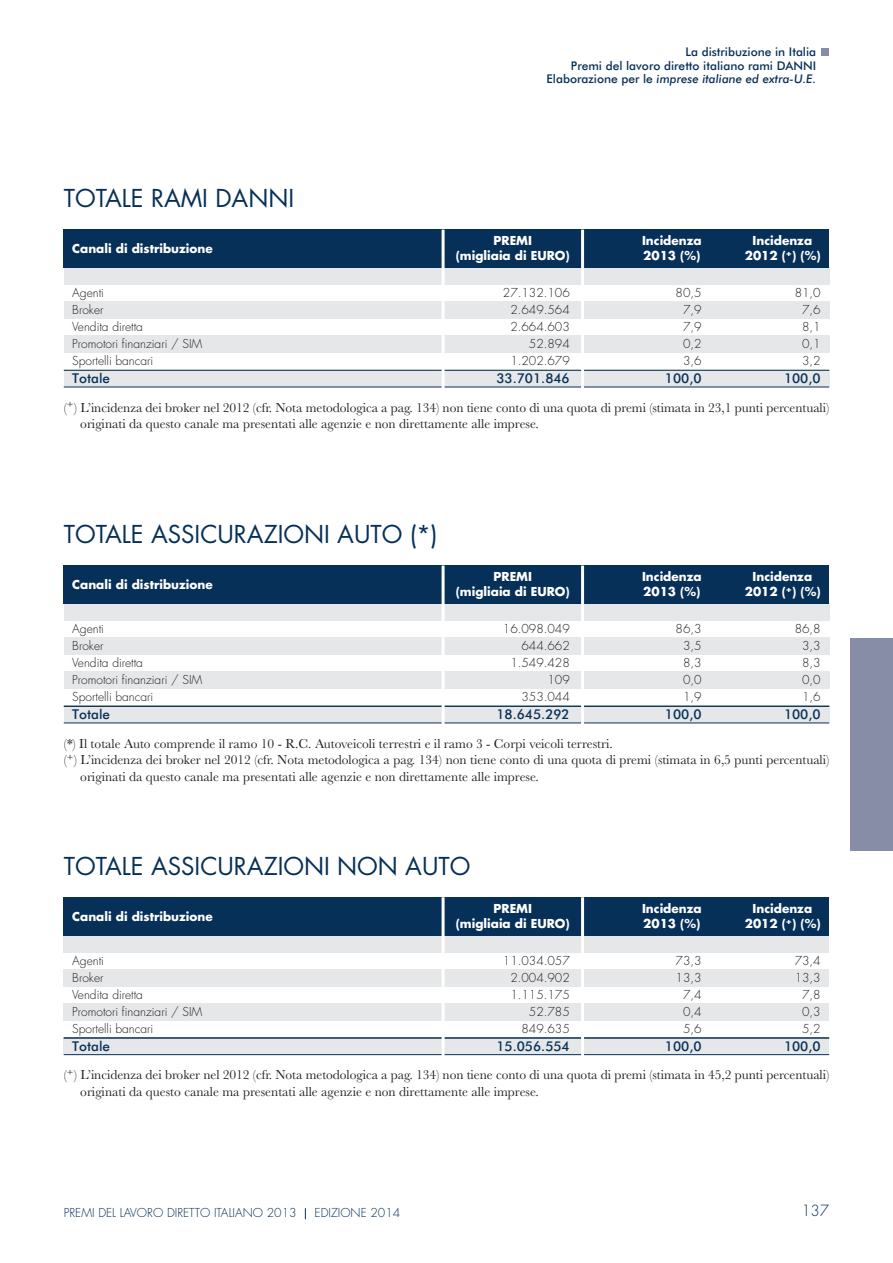
<style>
.page{position:relative;width:893px;height:1263px;background:#fff}
.page>*{position:absolute;margin:0;border:0;box-sizing:border-box;transform-origin:0 0}
.t1{font:24px "Futura";color:#073058}
.t2{font:300 15px "Futura";color:#073058}
.t3{font:13.5px/16.5px "Baskerville";letter-spacing:-.005em;color:#231f20}
.t4{font:500 13.5px "Futura BT";color:#073058}
.t5{font:300 12px "Futura";color:#231f20}
.t6{font:700 12px "Futura";color:#fff}
.t7{font:500 12px/13.5px "Futura BT";color:#073058;text-align:right}
.t8{font:300 12px "Futura";color:#073058}
.s1{font-style:italic}
</style>
<div class="page">
<div style="left:850px;top:638px;width:43px;height:212px;background:#888da7"></div>
<div style="left:821px;top:48px;width:8px;height:8px;background:#888da7"></div>
<div style="left:64px;top:268px;width:765px;height:17px;background:#e6e7e9"></div>
<div style="left:64px;top:302px;width:765px;height:17px;background:#e6e7e9"></div>
<div style="left:64px;top:336px;width:765px;height:17px;background:#e6e7e9"></div>
<div style="left:64px;top:370px;width:765px;height:17px;background:#e6e7e9"></div>
<div style="left:64px;top:230px;width:765px;height:38px;background:#073058"></div>
<hr style="left:64px;top:370px;width:765px;height:1px;background:#073058">
<hr style="left:64px;top:387px;width:765px;height:1px;background:#073058">
<hr style="left:442px;top:230px;width:3px;height:161px;background:#fff">
<hr style="left:581px;top:230px;width:3px;height:161px;background:#fff">
<div style="left:64px;top:604px;width:765px;height:17px;background:#e6e7e9"></div>
<div style="left:64px;top:638px;width:765px;height:17px;background:#e6e7e9"></div>
<div style="left:64px;top:672px;width:765px;height:17px;background:#e6e7e9"></div>
<div style="left:64px;top:706px;width:765px;height:17px;background:#e6e7e9"></div>
<div style="left:64px;top:566px;width:765px;height:38px;background:#073058"></div>
<hr style="left:64px;top:706px;width:765px;height:1px;background:#073058">
<hr style="left:64px;top:722px;width:765px;height:1px;background:#073058">
<hr style="left:442px;top:566px;width:3px;height:161px;background:#fff">
<hr style="left:581px;top:566px;width:3px;height:161px;background:#fff">
<div style="left:64px;top:935px;width:765px;height:17px;background:#e6e7e9"></div>
<div style="left:64px;top:969px;width:765px;height:17px;background:#e6e7e9"></div>
<div style="left:64px;top:1003px;width:765px;height:17px;background:#e6e7e9"></div>
<div style="left:64px;top:1037px;width:765px;height:17px;background:#e6e7e9"></div>
<div style="left:64px;top:897px;width:765px;height:38px;background:#073058"></div>
<hr style="left:64px;top:1038px;width:765px;height:1px;background:#073058">
<hr style="left:64px;top:1037px;width:765px;height:1px;background:#073058">
<hr style="left:64px;top:1054px;width:765px;height:1px;background:#073058">
<hr style="left:442px;top:897px;width:3px;height:162px;background:#fff">
<hr style="left:581px;top:897px;width:3px;height:162px;background:#fff">
<h1 class="t1" style="left:64px;top:187px;width:232px">TOTALE RAMI DANNI</h1>
<p class="t6" style="left:72px;top:243px;width:142px">Canali di distribuzione</p>
<p class="t7" style="left:547px;top:45px;width:271px">La distribuzione in Italia<br>Premi del lavoro diretto italiano rami DANNI<br>Elaborazione per le <span class="s1">imprese italiane ed extra-U.E.</span></p>
<p class="t6" style="left:494px;top:235px;width:40px">PREMI</p>
<p class="t6" style="left:642px;top:235px;width:61px">Incidenza</p>
<p class="t6" style="left:753px;top:235px;width:61px">Incidenza</p>
<p class="t6" style="left:456px;top:250px;width:116px">(migliaia di EURO)</p>
<p class="t6" style="left:643px;top:250px;width:59px">2013 (%)</p>
<p class="t6" style="left:745px;top:250px;width:77px">2012 (<sup>+</sup>) (%)</p>
<p class="t5" style="left:72px;top:287px;width:33px">Agenti</p>
<p class="t5" style="left:503px;top:287px;width:68px">27.132.106</p>
<p class="t5" style="left:676px;top:287px;width:28px">80,5</p>
<p class="t5" style="left:795px;top:287px;width:28px">81,0</p>
<p class="t5" style="left:72px;top:304px;width:33px">Broker</p>
<p class="t5" style="left:510px;top:304px;width:61px">2.649.564</p>
<p class="t5" style="left:683px;top:304px;width:20px">7,9</p>
<p class="t5" style="left:802px;top:304px;width:20px">7,6</p>
<p class="t5" style="left:72px;top:321px;width:72px">Vendita diretta</p>
<p class="t5" style="left:510px;top:321px;width:61px">2.664.603</p>
<p class="t5" style="left:683px;top:321px;width:20px">7,9</p>
<p class="t5" style="left:802px;top:321px;width:20px">8,1</p>
<p class="t5" style="left:72px;top:338px;width:132px">Promotori finanziari / SIM</p>
<p class="t5" style="left:529px;top:338px;width:42px">52.894</p>
<p class="t5" style="left:683px;top:338px;width:20px">0,2</p>
<p class="t5" style="left:802px;top:338px;width:20px">0,1</p>
<p class="t5" style="left:72px;top:355px;width:83px">Sportelli bancari</p>
<p class="t5" style="left:510px;top:355px;width:61px">1.202.679</p>
<p class="t5" style="left:683px;top:355px;width:20px">3,6</p>
<p class="t5" style="left:802px;top:355px;width:20px">3,2</p>
<p class="t4" style="left:72px;top:371px;width:39px">Totale</p>
<p class="t4" style="left:496px;top:371px;width:75px">33.701.846</p>
<p class="t4" style="left:665px;top:371px;width:38px">100,0</p>
<p class="t4" style="left:784px;top:371px;width:38px">100,0</p>
<p class="t3" style="left:80px;top:399px;width:750px;text-indent:-16px">(<sup>+</sup>) L’incidenza dei broker nel 2012 (cfr. Nota metodologica a pag. 134) non tiene conto di una quota di premi (stimata in 23,1 punti percentuali) originati da questo canale ma presentati alle agenzie e non direttamente alle imprese.</p>
<h1 class="t1" style="left:64px;top:523px;width:375px">TOTALE ASSICURAZIONI AUTO (*)</h1>
<p class="t6" style="left:72px;top:579px;width:142px">Canali di distribuzione</p>
<p class="t6" style="left:494px;top:571px;width:40px">PREMI</p>
<p class="t6" style="left:642px;top:571px;width:61px">Incidenza</p>
<p class="t6" style="left:753px;top:571px;width:61px">Incidenza</p>
<p class="t6" style="left:456px;top:586px;width:116px">(migliaia di EURO)</p>
<p class="t6" style="left:643px;top:586px;width:59px">2013 (%)</p>
<p class="t6" style="left:745px;top:586px;width:77px">2012 (<sup>+</sup>) (%)</p>
<p class="t5" style="left:72px;top:623px;width:33px">Agenti</p>
<p class="t5" style="left:503px;top:623px;width:68px">16.098.049</p>
<p class="t5" style="left:676px;top:623px;width:28px">86,3</p>
<p class="t5" style="left:795px;top:623px;width:28px">86,8</p>
<p class="t5" style="left:72px;top:640px;width:33px">Broker</p>
<p class="t5" style="left:521px;top:640px;width:50px">644.662</p>
<p class="t5" style="left:683px;top:640px;width:20px">3,5</p>
<p class="t5" style="left:802px;top:640px;width:20px">3,3</p>
<p class="t5" style="left:72px;top:657px;width:72px">Vendita diretta</p>
<p class="t5" style="left:510px;top:657px;width:61px">1.549.428</p>
<p class="t5" style="left:683px;top:657px;width:20px">8,3</p>
<p class="t5" style="left:802px;top:657px;width:20px">8,3</p>
<p class="t5" style="left:72px;top:674px;width:132px">Promotori finanziari / SIM</p>
<p class="t5" style="left:547px;top:674px;width:24px">109</p>
<p class="t5" style="left:683px;top:674px;width:20px">0,0</p>
<p class="t5" style="left:802px;top:674px;width:20px">0,0</p>
<p class="t5" style="left:72px;top:691px;width:83px">Sportelli bancari</p>
<p class="t5" style="left:521px;top:691px;width:50px">353.044</p>
<p class="t5" style="left:683px;top:691px;width:20px">1,9</p>
<p class="t5" style="left:802px;top:691px;width:20px">1,6</p>
<p class="t4" style="left:72px;top:707px;width:39px">Totale</p>
<p class="t4" style="left:496px;top:707px;width:75px">18.645.292</p>
<p class="t4" style="left:665px;top:707px;width:38px">100,0</p>
<p class="t4" style="left:784px;top:707px;width:38px">100,0</p>
<p class="t3" style="left:64px;top:735px;width:551px">(*) Il totale Auto comprende il ramo 10 - R.C. Autoveicoli terrestri e il ramo 3 - Corpi veicoli terrestri.</p>
<p class="t3" style="left:64px;top:751px;width:767px">(<sup>+</sup>) L’incidenza dei broker nel 2012 (cfr. Nota metodologica a pag. 134) non tiene conto di una quota di premi (stimata in 6,5 punti percentuali)</p>
<p class="t3" style="left:80px;top:768px;width:460px">originati da questo canale ma presentati alle agenzie e non direttamente alle imprese.</p>
<h1 class="t1" style="left:64px;top:855px;width:408px">TOTALE ASSICURAZIONI NON AUTO</h1>
<p class="t6" style="left:72px;top:911px;width:142px">Canali di distribuzione</p>
<p class="t6" style="left:494px;top:903px;width:40px">PREMI</p>
<p class="t6" style="left:642px;top:903px;width:61px">Incidenza</p>
<p class="t6" style="left:753px;top:903px;width:61px">Incidenza</p>
<p class="t6" style="left:456px;top:918px;width:116px">(migliaia di EURO)</p>
<p class="t6" style="left:643px;top:918px;width:59px">2013 (%)</p>
<p class="t6" style="left:745px;top:918px;width:77px">2012 (<sup>+</sup>) (%)</p>
<p class="t5" style="left:72px;top:955px;width:33px">Agenti</p>
<p class="t5" style="left:503px;top:955px;width:68px">11.034.057</p>
<p class="t5" style="left:676px;top:955px;width:28px">73,3</p>
<p class="t5" style="left:795px;top:955px;width:28px">73,4</p>
<p class="t5" style="left:72px;top:972px;width:33px">Broker</p>
<p class="t5" style="left:510px;top:972px;width:61px">2.004.902</p>
<p class="t5" style="left:676px;top:972px;width:28px">13,3</p>
<p class="t5" style="left:795px;top:972px;width:28px">13,3</p>
<p class="t5" style="left:72px;top:989px;width:72px">Vendita diretta</p>
<p class="t5" style="left:510px;top:989px;width:61px">1.115.175</p>
<p class="t5" style="left:683px;top:989px;width:20px">7,4</p>
<p class="t5" style="left:802px;top:989px;width:20px">7,8</p>
<p class="t5" style="left:72px;top:1006px;width:132px">Promotori finanziari / SIM</p>
<p class="t5" style="left:529px;top:1006px;width:42px">52.785</p>
<p class="t5" style="left:683px;top:1006px;width:20px">0,4</p>
<p class="t5" style="left:802px;top:1006px;width:20px">0,3</p>
<p class="t5" style="left:72px;top:1023px;width:83px">Sportelli bancari</p>
<p class="t5" style="left:521px;top:1023px;width:50px">849.635</p>
<p class="t5" style="left:683px;top:1023px;width:20px">5,6</p>
<p class="t5" style="left:802px;top:1023px;width:20px">5,2</p>
<p class="t4" style="left:72px;top:1038px;width:39px">Totale</p>
<p class="t4" style="left:496px;top:1038px;width:75px">15.056.554</p>
<p class="t4" style="left:665px;top:1038px;width:38px">100,0</p>
<p class="t4" style="left:784px;top:1038px;width:38px">100,0</p>
<p class="t3" style="left:80px;top:1066px;width:750px;text-indent:-17px">(<sup>+</sup>) L’incidenza dei broker nel 2012 (cfr. Nota metodologica a pag. 134) non tiene conto di una quota di premi (stimata in 45,2 punti percentuali) originati da questo canale ma presentati alle agenzie e non direttamente alle imprese.</p>
<p class="t8" style="left:64px;top:1207px;width:234px">PREMI DEL LAVORO DIRETTO ITALIANO 2013</p>
<p class="t8" style="left:315px;top:1207px;width:87px">EDIZIONE 2014</p>
<p class="t2" style="left:801px;top:1204px;width:29px">137</p>
</div>
